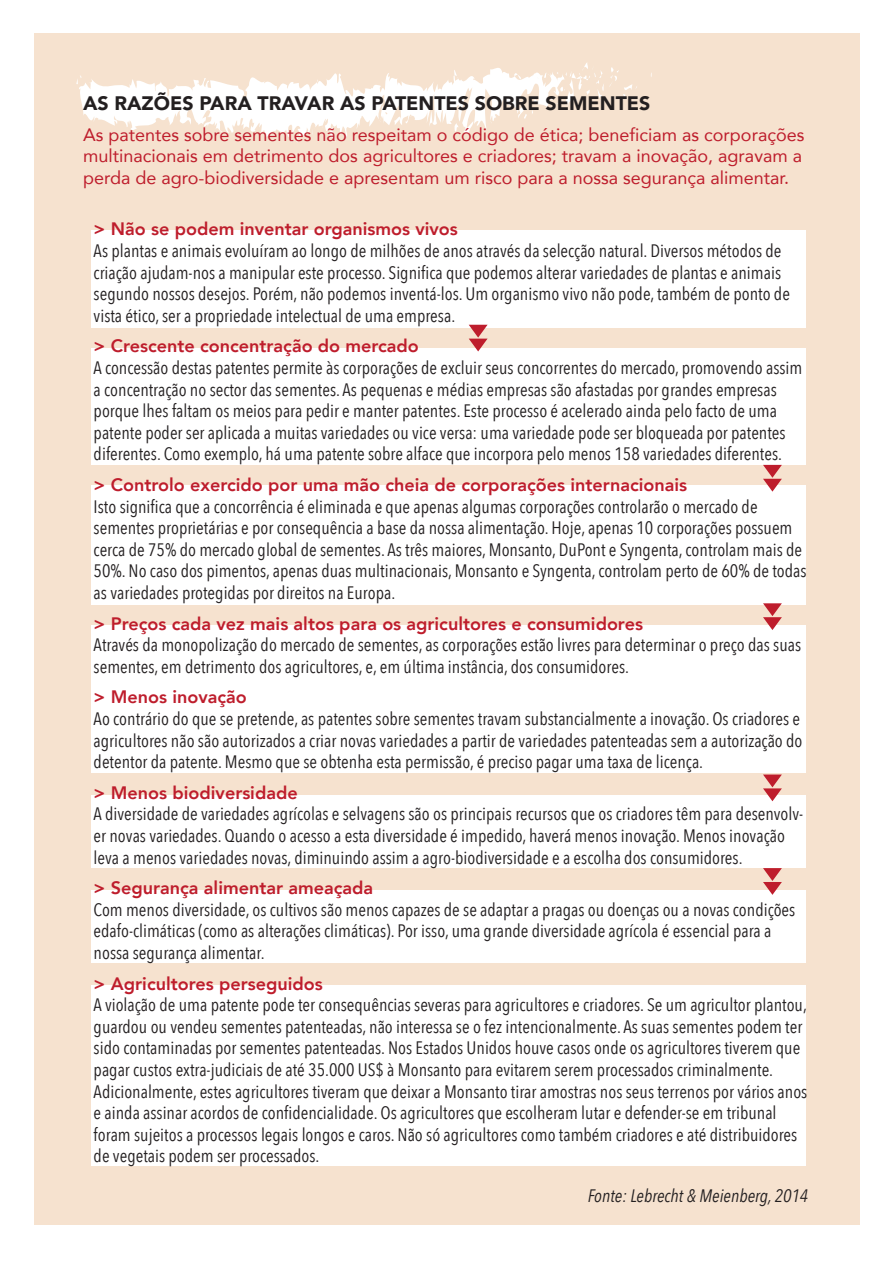
<style>
.page{position:relative;width:893px;height:1263px;background:#fff}
.page>*{position:absolute;margin:0;border:0;box-sizing:border-box;transform-origin:0 0}
.t1{font:900 19.5px "Avenir";color:#231f20}
.t2{font:18px/21.6px "Avenir Next Condensed";color:#231f20}
.t3{font:800 18px "Avenir";color:#be1d2c}
.t4{font:18px/21.6px "Avenir";color:#be1d2c}
.t5{font:italic 18px "Avenir Next Condensed";color:#231f20}
</style>
<div class="page">
<div style="left:34px;top:33px;width:826px;height:1191px;background:#f6e2cf"></div>
<svg style="left:76px;top:63px;width:561px;height:80px"></svg>
<div style="left:91px;top:985px;width:715px;height:181px;background:#fff"></div>
<div style="left:91px;top:795px;width:715px;height:73px;background:#fff"></div>
<div style="left:91px;top:625px;width:715px;height:148px;background:#fff"></div>
<div style="left:91px;top:485px;width:715px;height:120px;background:#fff"></div>
<div style="left:91px;top:348px;width:715px;height:117px;background:#fff"></div>
<div style="left:91px;top:230px;width:715px;height:97px;background:#fff"></div>
<svg style="left:469px;top:325px;width:19px;height:26px"></svg>
<svg style="left:763px;top:465px;width:19px;height:27px"></svg>
<svg style="left:763px;top:603px;width:19px;height:27px"></svg>
<svg style="left:763px;top:774px;width:19px;height:27px"></svg>
<div style="left:91px;top:890px;width:714px;height:73px;background:#fff"></div>
<svg style="left:763px;top:868px;width:19px;height:27px"></svg>
<p class="t1" style="left:83px;top:86px;width:569px">AS RAZÕES PARA TRAVAR AS PATENTES SOBRE SEMENTES</p>
<p class="t4" style="left:83px;top:123px;width:723px">As patentes sobre sementes não respeitam o código de ética; beneficiam as corporações multinacionais em detrimento dos agricultores e criadores; travam a inovação, agravam a perda de agro-biodiversidade e apresentam um risco para a nossa segurança alimentar.</p>
<p class="t3" style="left:94px;top:215px;width:366px">&gt; Não se podem inventar organismos vivos</p>
<p class="t2" style="left:94px;top:239px;width:698px">As plantas e animais evoluíram ao longo de milhões de anos através da selecção natural. Diversos métodos de criação ajudam-nos a manipular este processo. Significa que podemos alterar variedades de plantas e animais segundo nossos desejos. Porém, não podemos inventá-los. Um organismo vivo não pode, também de ponto de vista ético, ser a propriedade intelectual de uma empresa.</p>
<p class="t3" style="left:94px;top:332px;width:327px">&gt; Crescente concentração do mercado</p>
<p class="t2" style="left:94px;top:356px;width:710px">A concessão destas patentes permite às corporações de excluir seus concorrentes do mercado, promovendo assim a concentração no sector das sementes. As pequenas e médias empresas são afastadas por grandes empresas porque lhes faltam os meios para pedir e manter patentes. Este processo é acelerado ainda pelo facto de uma patente poder ser aplicada a muitas variedades ou vice versa: uma variedade pode ser bloqueada por patentes diferentes. Como exemplo, há uma patente sobre alface que incorpora pelo menos 158 variedades diferentes.</p>
<p class="t3" style="left:94px;top:471px;width:595px">&gt; Controlo exercido por uma mão cheia de corporações internacionais</p>
<p class="t2" style="left:94px;top:495px;width:714px">Isto significa que a concorrência é eliminada e que apenas algumas corporações controlarão o mercado de sementes proprietárias e por consequência a base da nossa alimentação. Hoje, apenas 10 corporações possuem cerca de 75% do mercado global de sementes. As três maiores, Monsanto, DuPont e Syngenta, controlam mais de 50%. No caso dos pimentos, apenas duas multinacionais, Monsanto e Syngenta, controlam perto de 60% de todas as variedades protegidas por direitos na Europa.</p>
<p class="t3" style="left:94px;top:609px;width:551px">&gt; Preços cada vez mais altos para os agricultores e consumidores</p>
<p class="t2" style="left:94px;top:633px;width:709px">Através da monopolização do mercado de sementes, as corporações estão livres para determinar o preço das suas sementes, em detrimento dos agricultores, e, em última instância, dos consumidores.</p>
<p class="t3" style="left:94px;top:683px;width:155px">&gt; Menos inovação</p>
<p class="t2" style="left:94px;top:707px;width:710px">Ao contrário do que se pretende, as patentes sobre sementes travam substancialmente a inovação. Os criadores e agricultores não são autorizados a criar novas variedades a partir de variedades patenteadas sem a autorização do detentor da patente. Mesmo que se obtenha esta permissão, é preciso pagar uma taxa de licença.</p>
<p class="t3" style="left:94px;top:778px;width:206px">&gt; Menos biodiversidade</p>
<p class="t2" style="left:94px;top:802px;width:711px">A diversidade de variedades agrícolas e selvagens são os principais recursos que os criadores têm para desenvolv&shy;er novas variedades. Quando o acesso a esta diversidade é impedido, haverá menos inovação. Menos inovação leva a menos variedades novas, diminuindo assim a agro-biodiversidade e a escolha dos consumidores.</p>
<p class="t3" style="left:94px;top:874px;width:281px">&gt; Segurança alimentar ameaçada</p>
<p class="t2" style="left:94px;top:898px;width:703px">Com menos diversidade, os cultivos são menos capazes de se adaptar a pragas ou doenças ou a novas condições edafo-climáticas (como as alterações climáticas). Por isso, uma grande diversidade agrícola é essencial para a nossa segurança alimentar.</p>
<p class="t3" style="left:94px;top:969px;width:231px">&gt; Agricultores perseguidos</p>
<p class="t2" style="left:94px;top:993px;width:715px">A violação de uma patente pode ter consequências severas para agricultores e criadores. Se um agricultor plantou, guardou ou vendeu sementes patenteadas, não interessa se o fez intencionalmente. As suas sementes podem ter sido contaminadas por sementes patenteadas. Nos Estados Unidos houve casos onde os agricultores tiverem que pagar custos extra-judiciais de até 35.000 US$ à Monsanto para evitarem serem processados criminalmente.<br>Adicionalmente, estes agricultores tiveram que deixar a Monsanto tirar amostras nos seus terrenos por vários anos e ainda assinar acordos de confidencialidade. Os agricultores que escolheram lutar e defender-se em tribunal foram sujeitos a processos legais longos e caros. Não só agricultores como também criadores e até distribuidores de vegetais podem ser processados.</p>
<p class="t5" style="left:588px;top:1185px;width:222px">Fonte: Lebrecht &amp; Meienberg, 2014</p>
</div>
